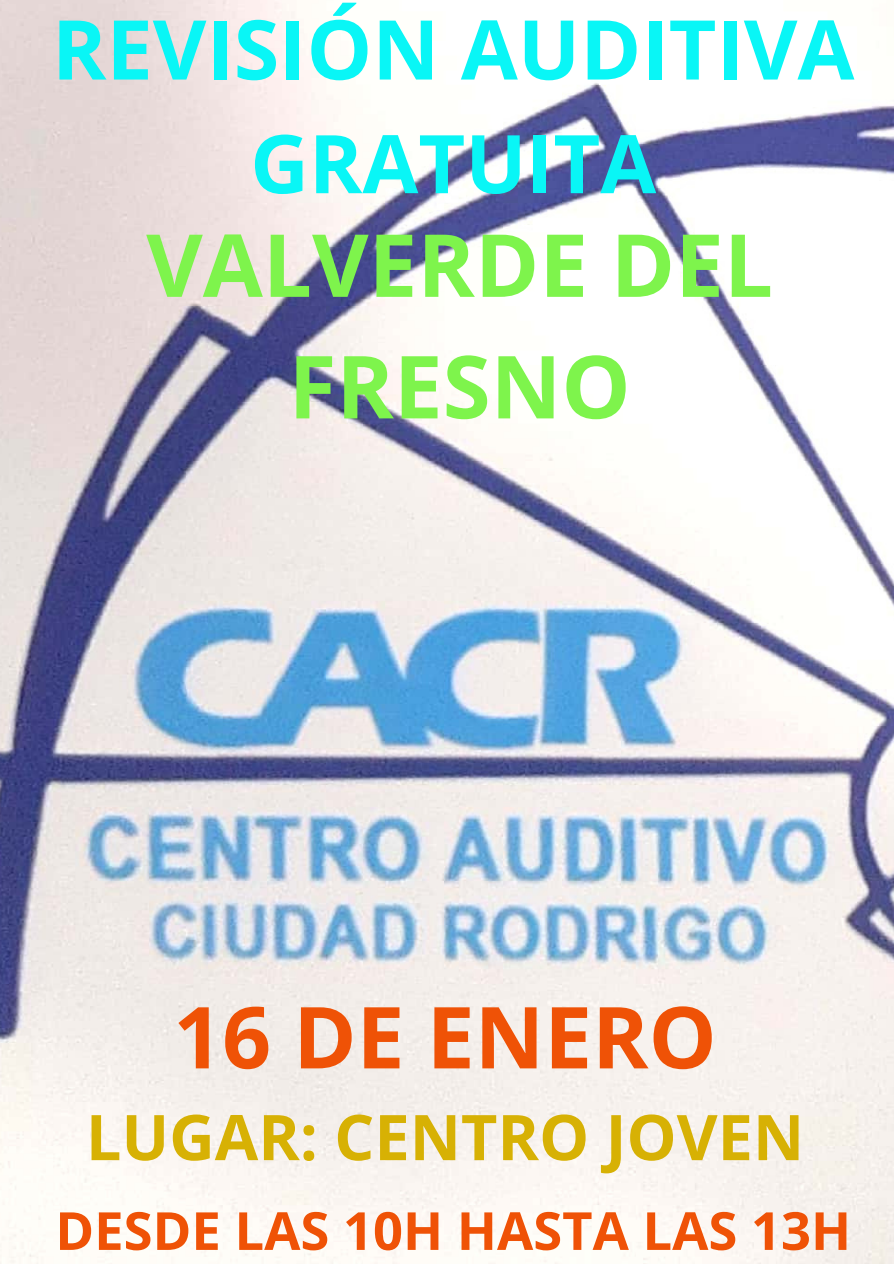
<style>
.page{position:relative;width:894px;height:1264px;background:#fff}
.page>*{position:absolute;margin:0;border:0;box-sizing:border-box;transform-origin:0 0}
.t1{font:700 87px/121.5px "Open Sans";color:#7ef44c;text-align:center}
.t2{font:700 85.5px "Open Sans";color:#ef5206}
.t3{font:700 82.5px "Open Sans";color:#09f6f6}
.t4{font:700 81px "Open Sans";color:#09f6f6}
.t5{font:700 63px "Open Sans";color:#d7b104}
.t6{font:700 52.5px "Open Sans";color:#ef5206}
</style>
<div class="page">
<img style="left:0;top:0;width:893px;height:1263px">
<p class="t3" style="left:52px;top:-9px;width:803px">REVISIÓN AUDITIVA</p>
<p class="t4" style="left:250px;top:107px;width:407px">GRATUITA</p>
<p class="t1" style="left:146px;top:202px;width:628px">VALVERDE DEL<br>FRESNO</p>
<p class="t2" style="left:173px;top:977px;width:544px">16 DE ENERO</p>
<p class="t5" style="left:86px;top:1092px;width:719px">LUGAR: CENTRO JOVEN</p>
<p class="t6" style="left:55px;top:1193px;width:797px">DESDE LAS 10H HASTA LAS 13H</p>
</div>
